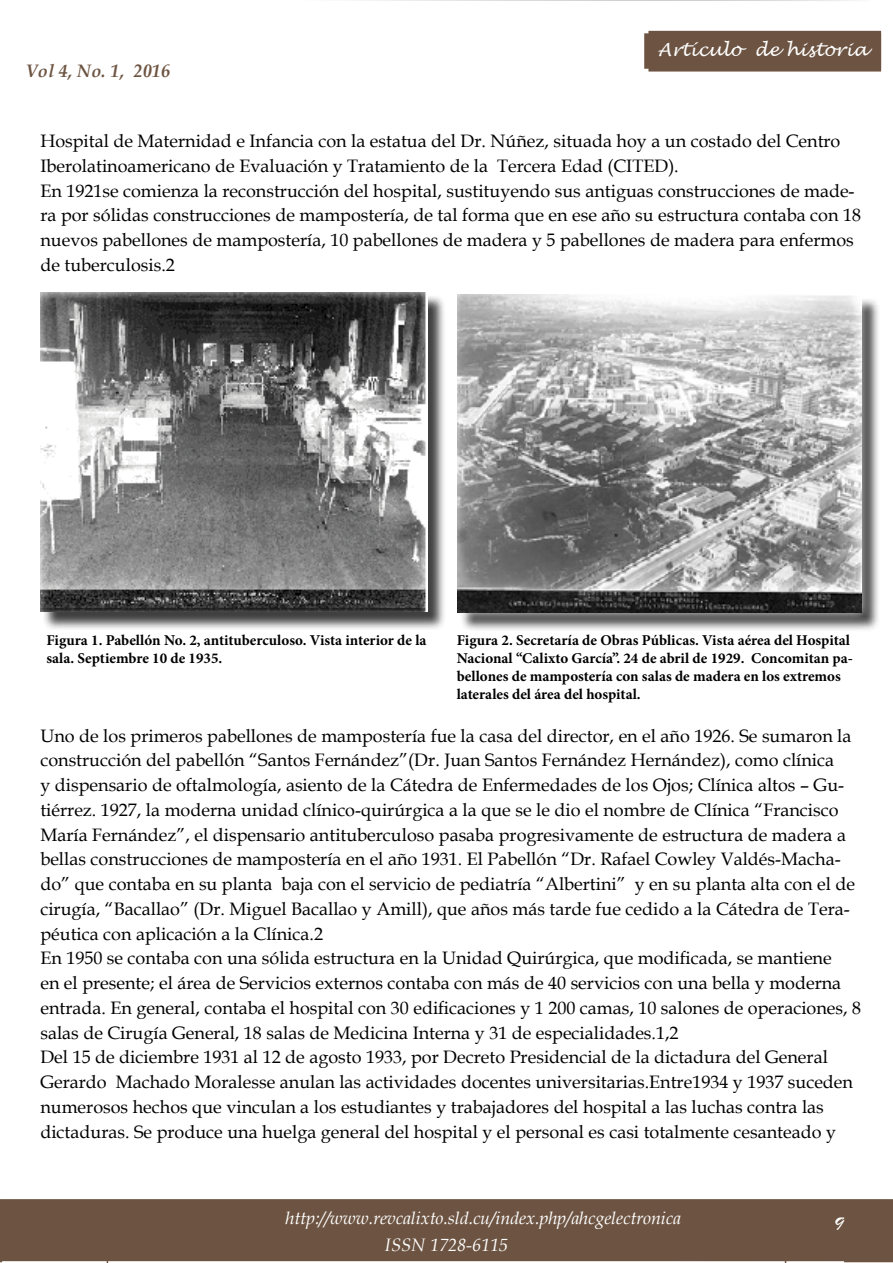
<style>
.page{position:relative;width:893px;height:1263px;background:#fff}
.page>*{position:absolute;margin:0;border:0;box-sizing:border-box;transform-origin:0 0}
.t1{font:21px "Brush Script";color:#fff}
.t2{font:18px/24.8px "Book Antiqua";color:#000}
.t3{font:italic 18px/27px "Book Antiqua";letter-spacing:-.005em;color:#fff}
.t4{font:italic 18px "Lucida Handwriting";letter-spacing:.01em;color:#fff}
.t5{font:italic 700 18px "Book Antiqua";letter-spacing:.01em;color:#6d5442}
.t6{font:700 15px/18px "Minion Pro";color:#000}
</style>
<div class="page">
<div style="left:0;top:1199px;width:893px;height:62px;background:#6d5442;border:2px solid #6d5442"></div>
<svg style="left:107px;top:1258px;width:679px;height:5px"></svg>
<svg style="left:0;top:1199px;width:7px;height:63px"></svg>
<svg style="left:844px;top:1230px;width:49px;height:32px"></svg>
<div style="left:648px;top:31px;width:233px;height:41px;background:#6d5442;border:2px solid #6d5442"></div>
<div style="left:821px;top:1217px;width:49px;height:30px;background:#6d5442"></div>
<div style="left:43px;top:295px;width:403px;height:335px;background:#000;opacity:.75"></div>
<div style="left:27px;top:279px;width:414px;height:334px;background:#fff;opacity:.75"></div>
<div style="left:460px;top:298px;width:420px;height:334px;background:#000;opacity:.75"></div>
<div style="left:442px;top:282px;width:429px;height:341px;background:#fff;opacity:.75"></div>
<div style="left:447px;top:292px;width:414px;height:321px;background:#fff"></div>
<img style="left:457px;top:295px;width:404px;height:318px">
<p class="t5" style="left:26px;top:58px;width:146px">Vol 4, No. 1, 2016</p>
<p class="t4" style="left:658px;top:38px;width:211px">Artículo de historia</p>
<p class="t2" style="left:40px;top:128px;width:822px">Hospital de Maternidad e Infancia con la estatua del Dr. Núñez, situada hoy a un costado del Centro Iberolatinoamericano de Evaluación y Tratamiento de la Tercera Edad (CITED).<br>En 1921se comienza la reconstrucción del hospital, sustituyendo sus antiguas construcciones de made&shy;ra por sólidas construcciones de mampostería, de tal forma que en ese año su estructura contaba con 18 nuevos pabellones de mampostería, 10 pabellones de madera y 5 pabellones de madera para enfermos de tuberculosis.2</p>
<p class="t6" style="left:46px;top:631px;width:382px">Figura 1. Pabellón No. 2, antituberculoso. Vista interior de la sala. Septiembre 10 de 1935.</p>
<p class="t6" style="left:457px;top:631px;width:398px">Figura 2. Secretaría de Obras Públicas. Vista aérea del Hospital Nacional “Calixto García”. 24 de abril de 1929. Concomitan pa&shy;bellones de mampostería con salas de madera en los extremos laterales del área del hospital.</p>
<p class="t2" style="left:40px;top:723px;width:822px">Uno de los primeros pabellones de mampostería fue la casa del director, en el año 1926. Se sumaron la construcción del pabellón “Santos Fernández”(Dr. Juan Santos Fernández Hernández), como clínica<br>y dispensario de oftalmología, asiento de la Cátedra de Enfermedades de los Ojos; Clínica altos – Gu&shy;tiérrez. 1927, la moderna unidad clínico-quirúrgica a la que se le dio el nombre de Clínica “Francisco María Fernández”, el dispensario antituberculoso pasaba progresivamente de estructura de madera a bellas construcciones de mampostería en el año 1931. El Pabellón “Dr. Rafael Cowley Valdés-Macha&shy;do” que contaba en su planta baja con el servicio de pediatría “Albertini” y en su planta alta con el de cirugía, “Bacallao” (Dr. Miguel Bacallao y Amill), que años más tarde fue cedido a la Cátedra de Tera&shy;péutica con aplicación a la Clínica.2<br>En 1950 se contaba con una sólida estructura en la Unidad Quirúrgica, que modificada, se mantiene<br>en el presente; el área de Servicios externos contaba con más de 40 servicios con una bella y moderna entrada. En general, contaba el hospital con 30 edificaciones y 1 200 camas, 10 salones de operaciones, 8 salas de Cirugía General, 18 salas de Medicina Interna y 31 de especialidades.1,2<br>Del 15 de diciembre 1931 al 12 de agosto 1933, por Decreto Presidencial de la dictadura del General Gerardo Machado Moralesse anulan las actividades docentes universitarias.Entre1934 y 1937 suceden numerosos hechos que vinculan a los estudiantes y trabajadores del hospital a las luchas contra las dictaduras. Se produce una huelga general del hospital y el personal es casi totalmente cesanteado y</p>
<p class="t3" style="left:385px;top:1204px;width:298px;text-indent:-99px">http://www.revcalixto.sld.cu/index.php/ahcgelectronica<br>ISSN 1728-6115</p>
<p class="t1" style="left:834px;top:1211px;width:11px">9</p>
</div>
